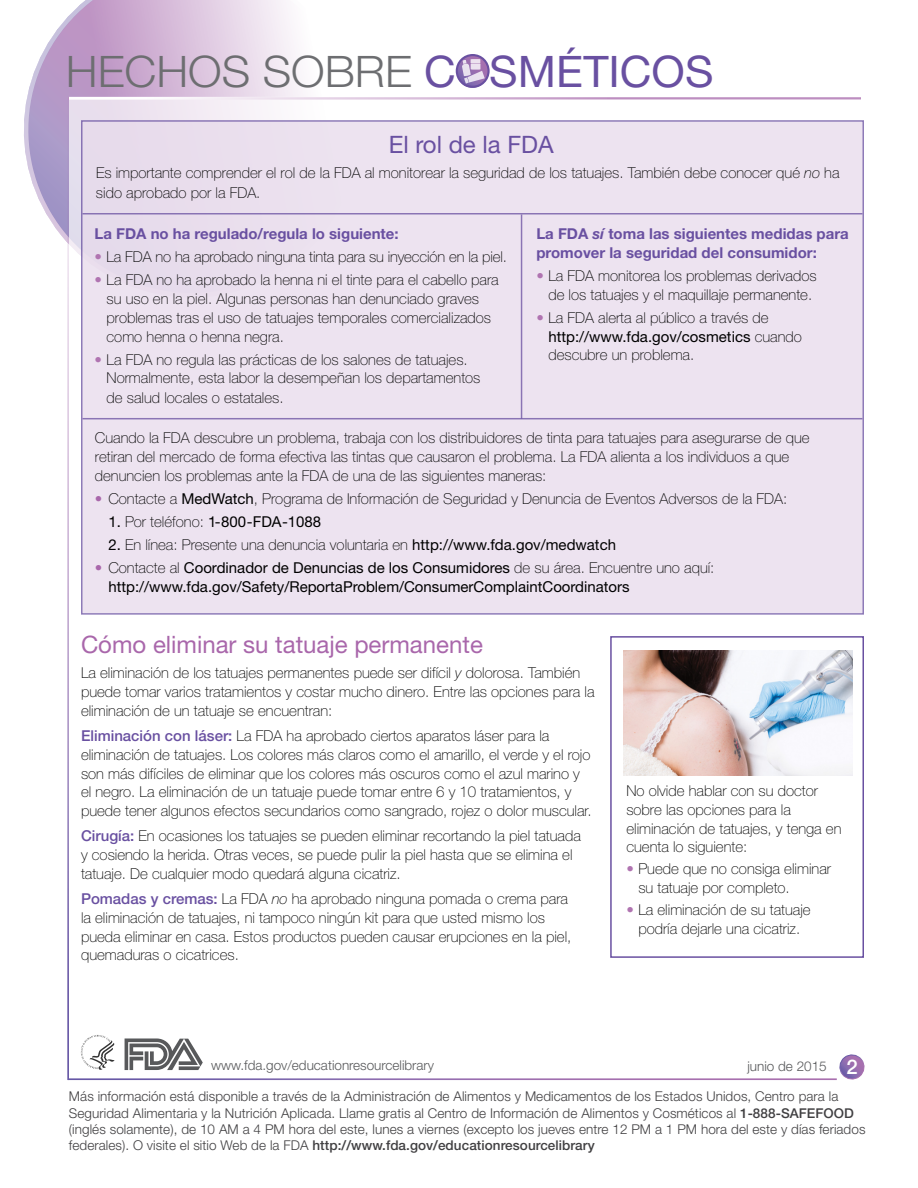
<style>
.page{position:relative;width:918px;height:1188px;background:#fff}
.page>*{position:absolute;margin:0;border:0;box-sizing:border-box;transform-origin:0 0}
.t1{font:300 43.5px "Helvetica Neue LT Std";color:#6d6e71;scale:1.04 1}
.t2{font:24px "Helvetica Neue LT Std";color:#a967ab}
.t3{font:24px "Helvetica Neue LT Std";color:#6950a1}
.t4{font:500 20.25px "Helvetica Neue LT Std";color:#fff}
.Paragraph1{font:100 15px/18.8px "Helvetica Neue LT Std";color:#000}
.LBody2{font:15px/18.8px "Helvetica Neue LT Std";color:#000}
.Paragraph1-2{font:700 15px/18.8px "Helvetica Neue LT Std";color:#6950a1}
.LBody2-2{font:100 15px "Helvetica Neue LT Std";color:#000}
.LBody3{font:100 15px "Helvetica Neue LT Std";color:#000}
.LBody3-2{font:15px "Helvetica Neue LT Std";color:#000}
.Paragraph1-3{font:300 13.5px/16.2px "Helvetica Neue LT Std";letter-spacing:.005em;color:#414042}
.Paragraph3{font:300 13.5px "Helvetica Neue LT Std";color:#58595b}
.s1{font-weight:400;color:#6950a1}
.s2{font-style:italic}
.s3{color:#b074b1}
.s4{font-weight:400}
.s5{color:#a967ab}
.s6{font-weight:100}
.s7{font-weight:100;color:#a967ab}
.s8{font-weight:500;color:#6950a1}
.s9{font-weight:500}
</style>
<div class="page">
<svg style="left:839px;top:1054px;width:26px;height:26px"></svg>
<svg style="left:24px;top:0;width:279px;height:242px"></svg>
<svg style="left:69px;top:100px;width:234px;height:156px;fill:#eee4f0"></svg>
<hr style="left:67px;top:99px;width:2px;height:981px;background:#fff">
<hr style="left:68px;top:97px;width:793px;height:2px;background:#bd8ec0">
<hr style="left:69px;top:97px;width:538px;height:3px;background:#fff">
<svg style="left:457px;top:55px;width:32px;height:32px"></svg>
<div style="left:456px;top:54px;width:34px;height:34px;border:2px solid #6950a1;border-radius:50%"></div>
<svg style="left:462px;top:59px;width:23px;height:25px"></svg>
<div style="left:81px;top:120px;width:783px;height:495px;background:#ede3f0;border:2px solid #6950a1"></div>
<img style="left:623px;top:650px;width:229px;height:126px">
<svg style="left:81px;top:1035px;width:34px;height:35px"></svg>
<svg style="left:125px;top:1038px;width:78px;height:32px"></svg>
<hr style="left:82px;top:213px;width:780px;height:1px;background:#6950a1">
<hr style="left:521px;top:214px;width:1px;height:205px;background:#6950a1">
<hr style="left:82px;top:418px;width:780px;height:1px;background:#6950a1">
<div style="left:610px;top:636px;width:254px;height:322px;border:2px solid #6950a1"></div>
<h1 class="t1" style="left:66px;top:45px;width:624px">HECHOS SOBRE <span class="s1">COSMÉTICOS</span></h1>
<h3 class="t3" style="left:389px;top:130px;width:166px">El rol de la FDA</h3>
<p class="Paragraph1" style="left:96px;top:163px;width:745px;line-height:19.5px">Es importante comprender el rol de la FDA al monitorear la seguridad de los tatuajes. También debe conocer qué <span class="s2">no</span> ha sido aprobado por la FDA.</p>
<p class="Paragraph1-2" style="left:95px;top:224px;width:306px">La FDA no ha regulado/regula lo siguiente:</p>
<p class="Paragraph1" style="left:95px;top:248px;width:414px"><span class="s3">•</span> La FDA no ha aprobado ninguna tinta para su inyección en la piel.</p>
<p class="Paragraph1" style="left:107px;top:271px;width:394px;text-indent:-12px"><span class="s3">•</span> La FDA no ha aprobado la henna ni el tinte para el cabello para su uso en la piel. Algunas personas han denunciado graves problemas tras el uso de tatuajes temporales comercializados como henna o henna negra.</p>
<p class="Paragraph1" style="left:107px;top:350px;width:375px;line-height:19.2px;text-indent:-12px"><span class="s3">•</span> La FDA no regula las prácticas de los salones de tatuajes.<br>Normalmente, esta labor la desempeñan los departamentos de salud locales o estatales.</p>
<p class="Paragraph1-2" style="left:536px;top:224px;width:314px">La FDA <span class="s2">sí</span> toma las siguientes medidas para promover la seguridad del consumidor:</p>
<p class="Paragraph1" style="left:536px;top:266px;width:282px;text-align:center"><span class="s3">•</span> La FDA monitorea los problemas derivados de los tatuajes y el maquillaje permanente.</p>
<p class="Paragraph1" style="left:548px;top:308px;width:255px;text-indent:-12px"><span class="s3">•</span> La FDA alerta al público a través de <span class="s4">http://www.fda.gov/cosmetics</span> cuando descubre un problema.</p>
<p class="Paragraph1" style="left:95px;top:428px;width:716px">Cuando la FDA descubre un problema, trabaja con los distribuidores de tinta para tatuajes para asegurarse de que retiran del mercado de forma efectiva las tintas que causaron el problema. La FDA alienta a los individuos a que denuncien los problemas ante la FDA de una de las siguientes maneras:</p>
<p class="LBody2-2" style="left:95px;top:490px;width:694px"><span class="s5">•</span> Contacte a <span class="s4">MedWatch</span>, Programa de Información de Seguridad y Denuncia de Eventos Adversos de la FDA:</p>
<p class="LBody3-2" style="left:108px;top:513px;width:214px">1. <span class="s6">Por teléfono:</span> 1-800-FDA-1088</p>
<p class="LBody3" style="left:108px;top:536px;width:509px"><span class="s4">2.</span> En línea: Presente una denuncia voluntaria en <span class="s4">http://www.fda.gov/medwatch</span></p>
<p class="LBody2" style="left:108px;top:558px;width:608px;text-indent:-14px"><span class="s7">•</span> <span class="s6">Contacte al</span> Coordinador de Denuncias de los Consumidores <span class="s6">de su área. Encuentre uno aquí: </span>http://www.fda.gov/Safety/ReportaProblem/ConsumerComplaintCoordinators</p>
<h3 class="t2" style="left:81px;top:630px;width:403px">Cómo eliminar su tatuaje permanente</h3>
<p class="Paragraph1" style="left:81px;top:664px;width:515px">La eliminación de los tatuajes permanentes puede ser difícil <span class="s2">y</span> dolorosa. También puede tomar varios tratamientos y costar mucho dinero. Entre las opciones para la eliminación de un tatuaje se encuentran:</p>
<p class="Paragraph1" style="left:81px;top:726px;width:512px"><span class="s8">Eliminación con láser:</span> La FDA ha aprobado ciertos aparatos láser para la eliminación de tatuajes. Los colores más claros como el amarillo, el verde y el rojo son más difíciles de eliminar que los colores más oscuros como el azul marino y el negro. La eliminación de un tatuaje puede tomar entre 6 y 10 tratamientos, y puede tener algunos efectos secundarios como sangrado, rojez o dolor muscular.</p>
<p class="Paragraph1" style="left:81px;top:827px;width:501px"><span class="s8">Cirugía:</span> En ocasiones los tatuajes se pueden eliminar recortando la piel tatuada y cosiendo la herida. Otras veces, se puede pulir la piel hasta que se elimina el tatuaje. De cualquier modo quedará alguna cicatriz.</p>
<p class="Paragraph1" style="left:81px;top:889px;width:492px"><span class="s8">Pomadas y cremas:</span> La FDA <span class="s2">no</span> ha aprobado ninguna pomada o crema para la eliminación de tatuajes, ni tampoco ningún kit para que usted mismo los pueda eliminar en casa. Estos productos pueden causar erupciones en la piel, quemaduras o cicatrices.</p>
<p class="Paragraph1" style="left:626px;top:781px;width:217px">No olvide hablar con su doctor sobre las opciones para la eliminación de tatuajes, y tenga en cuenta lo siguiente:</p>
<p class="Paragraph1" style="left:638px;top:860px;width:194px;text-indent:-12px"><span class="s3">•</span> Puede que no consiga eliminar su tatuaje por completo.</p>
<p class="Paragraph1" style="left:626px;top:900px;width:186px;text-align:center"><span class="s3">•</span> La eliminación de su tatuaje podría dejarle una cicatriz.</p>
<h3 class="t4" style="left:847px;top:1055px;width:13px">2</h3>
<p class="Paragraph3" style="left:211px;top:1057px;width:224px">www.fda.gov/educationresourcelibrary</p>
<p class="Paragraph3" style="left:747px;top:1058px;width:81px">junio de 2015</p>
<p class="Paragraph1-3" style="left:69px;top:1088px;width:798px">Más información está disponible a través de la Administración de Alimentos y Medicamentos de los Estados Unidos, Centro para la Seguridad Alimentaria y la Nutrición Aplicada. Llame gratis al Centro de Información de Alimentos y Cosméticos al <span class="s9">1-888-SAFEFOOD </span>(inglés solamente), de 10 AM a 4 PM hora del este, lunes a viernes (excepto los jueves entre 12 PM a 1 PM hora del este y días feriados federales). O visite el sitio Web de la FDA <span class="s9">http://www.fda.gov/educationresourcelibrary</span></p>
</div>
